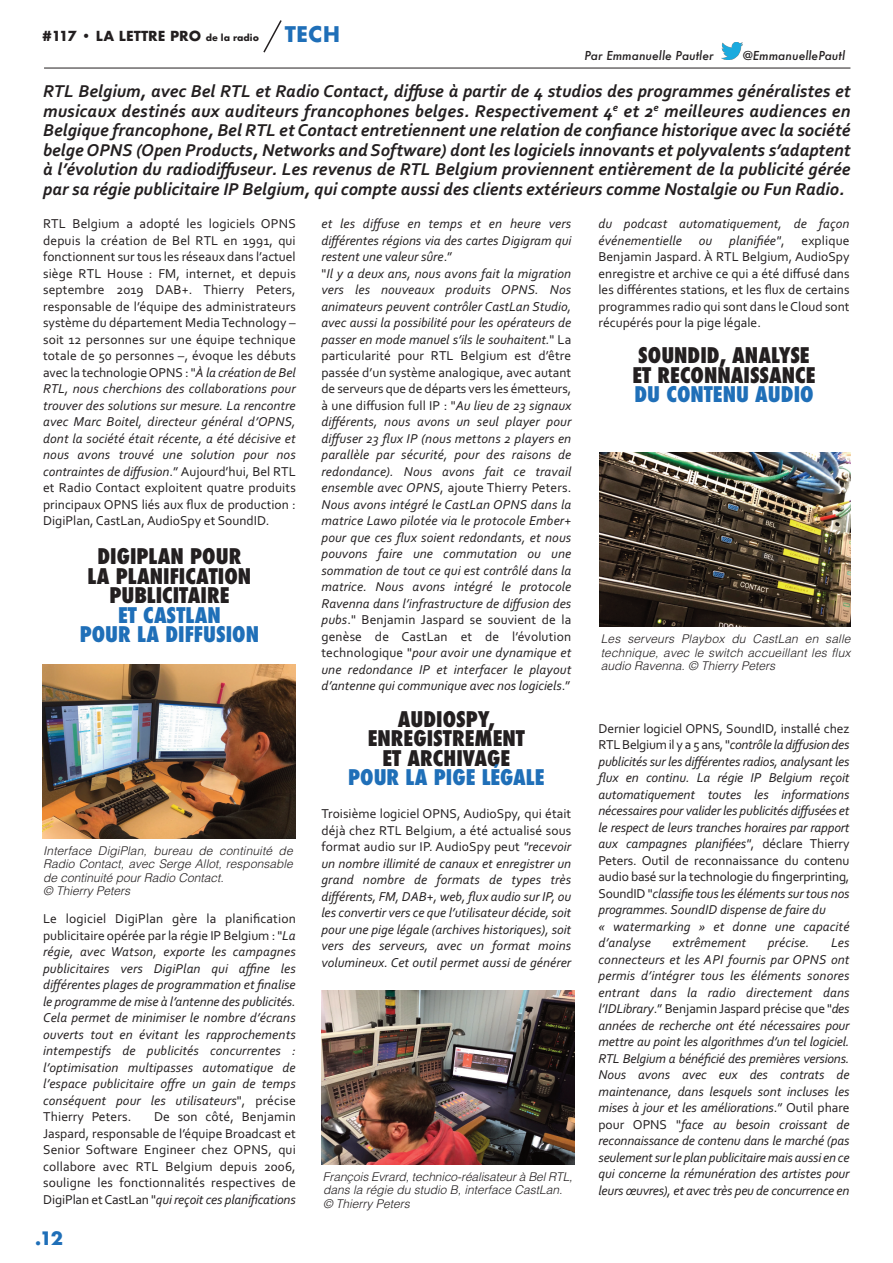
<style>
.page{position:relative;width:893px;height:1263px;background:#fff}
.page>*{position:absolute;margin:0;border:0;box-sizing:border-box;transform-origin:0 0}
.t1{font:800 condensed 21px/19.5px "Futura";color:#231f20;text-align:center}
.t2{font:800 condensed 21px/19.5px "Futura";color:#1f6fb8;text-align:center}
.t3{font:700 21px "Futura";color:#1f6fb8}
.t4{font:italic 700 18px/19.5px "Corbel";color:#231f20;text-align:justify}
.t5{font:700 18px "Futura";color:#1f6fb8}
.t6{font:italic 13.5px/16.5px "Corbel";letter-spacing:.005em;color:#231f20;text-align:justify}
.t7{font:13.5px/16.5px "Corbel";color:#231f20;text-align:justify}
.t8{font:700 13.5px "Futura";color:#231f20}
.t9{font:italic 300 12px/13.5px "Helvetica";color:#231f20}
.t10{font:italic 500 12px "Futura";color:#231f20}
.s1{font-size:9px}
.s2{font-style:italic}
.s3{font-style:normal}
</style>
<div class="page">
<img style="left:721px;top:42px;width:21px;height:18px">
<svg style="left:263px;top:20px;width:19px;height:33px"></svg>
<hr style="left:44px;top:68px;width:806px;height:1px;background:#231f20">
<img style="left:43px;top:664px;width:253px;height:175px">
<img style="left:321px;top:990px;width:254px;height:175px">
<img style="left:599px;top:452px;width:251px;height:174px">
<p class="t8" style="left:43px;top:27px;width:218px">#117 • LA LETTRE PRO <span class="s1">de la radio</span></p>
<h1 class="t3" style="left:285px;top:19px;width:57px">TECH</h1>
<p class="t10" style="left:584px;top:49px;width:131px">Par Emmanuelle Pautler</p>
<p class="t10" style="left:742px;top:49px;width:104px">@EmmanuellePautl</p>
<p class="t4" style="left:43px;top:81px;width:809px">RTL Belgium, avec Bel RTL et Radio Contact, diffuse à partir de 4 studios des programmes généralistes et musicaux destinés aux auditeurs francophones belges. Respectivement 4<sup>e</sup> et 2<sup>e</sup> meilleures audiences en Belgique francophone, Bel RTL et Contact entretiennent une relation de confiance historique avec la société belge OPNS (Open Products, Networks and Software) dont les logiciels innovants et polyvalents s’adaptent à l’évolution du radiodiffuseur. Les revenus de RTL Belgium proviennent entièrement de la publicité gérée par sa régie publicitaire IP Belgium, qui compte aussi des clients extérieurs comme Nostalgie ou Fun Radio.</p>
<p class="t7" style="left:43px;top:216px;width:254px">RTL Belgium a adopté les logiciels OPNS depuis la création de Bel RTL en 1991, qui fonctionnent sur tous les réseaux dans l’actuel siège RTL House : FM, internet, et depuis septembre 2019 DAB+. Thierry Peters, responsable de l’équipe des administrateurs système du département MediaTechnology – soit 12 personnes sur une équipe technique totale de 50 personnes –, évoque les débuts avec la technologieOPNS : "<span class="s2">À la création de Bel RTL, nous cherchions des collaborations pour trouver des solutions sur mesure. La rencontre avec Marc Boitel, directeur général d’OPNS, dont la société était récente, a été décisive et nous avons trouvé une solution pour nos contraintes de diffusion</span>.” Aujourd’hui, Bel RTL et Radio Contact exploitent quatre produits principaux OPNS liés aux flux de production :<br>DigiPlan, CastLan, AudioSpy et SoundID.</p>
<h1 class="t1" style="left:88px;top:547px;width:165px">DIGIPLAN POUR<br>LA PLANIFICATION<br>PUBLICITAIRE</h1>
<h1 class="t2" style="left:80px;top:606px;width:181px">ET CASTLAN<br>POUR LA DIFFUSION</h1>
<p class="t9" style="left:43px;top:843px;width:251px">Interface DigiPlan, bureau de continuité de Radio Contact, avec Serge Allot, responsable de continuité pour Radio Contact.<br>© Thierry Peters</p>
<p class="t6" style="left:43px;top:910px;width:254px"><span class="s3">Le logiciel DigiPlan gère la planification publicitaire opérée par la régie IP Belgium : "</span>La régie, avec Watson, exporte les campagnes publicitaires vers DigiPlan qui affine les différentes plages de programmation et finalise le programme de mise à l’antenne des publicités.<br>Cela permet de minimiser le nombre d’écrans ouverts tout en évitant les rapprochements intempestifs de publicités concurrentes : l’optimisation multipasses automatique de l’espace publicitaire offre un gain de temps conséquent pour les utilisateurs<span class="s3">", précise Thierry Peters.</span></p>
<p class="t7" style="left:43px;top:1108px;width:254px;text-indent:111px">De son côté, Benjamin Jaspard, responsable de l’équipe Broadcast et Senior Software Engineer chez OPNS, qui collabore avec RTL Belgium depuis 2006, souligne les fonctionnalités respectives de DigiPlan etCastLan "<span class="s2">qui reçoit ces planifications</span></p>
<h2 class="t5" style="left:35px;top:1225px;width:30px">.12</h2>
<p class="t6" style="left:321px;top:215px;width:251px;text-align:left">et les diffuse en temps et en heure vers différentes régions via des cartes Digigram qui restent une valeur sûre<span class="s3">.”<br>"</span>Il y a deux ans, nous avons fait la migration vers les nouveaux produits OPNS. Nos animateurs peuvent contrôler CastLan Studio, avec aussi la possibilité pour les opérateurs de passer en mode manuel s’ils le souhaitent.<span class="s3">" La particularité pour RTL Belgium est d’être passée d’un système analogique, avec autant de serveurs que de départs vers les émetteurs, à une diffusion full IP : "</span>Au lieu de 23 signaux différents, nous avons un seul player pour diffuser 23 flux IP (nous mettons 2 players en parallèle par sécurité, pour des raisons de redondance). Nous avons fait ce travail ensemble avec OPNS<span class="s3">, ajoute Thierry Peters.<br></span>Nous avons intégré le CastLan OPNS dans la matrice Lawo pilotée via le protocole Ember+ pour que ces flux soient redondants, et nous pouvons faire une commutation ou une sommation de tout ce qui est contrôlé dans la matrice. Nous avons intégré le protocole Ravenna dans l’infrastructure de diffusion des pubs<span class="s3">." Benjamin Jaspard se souvient de la genèse de CastLan et de l’évolution technologique "</span>pour avoir une dynamique et une redondance IP et interfacer le playout d’antenne qui communique avec nos logiciels<span class="s3">.”</span></p>
<h1 class="t1" style="left:368px;top:709px;width:159px">AUDIOSPY,<br>ENREGISTREMENT<br>ET ARCHIVAGE</h1>
<h1 class="t2" style="left:348px;top:768px;width:198px">POUR LA PIGE LÉGALE</h1>
<p class="t6" style="left:321px;top:805px;width:251px"><span class="s3">Troisième logiciel OPNS, AudioSpy, qui était déjà chez RTL Belgium, a été actualisé sous format audio sur IP. AudioSpy peut</span> "recevoir un nombre illimité de canaux et enregistrer un grand nombre de formats de types très différents, FM, DAB+, web, flux audio sur IP, ou les convertir vers ce que l’utilisateur décide, soit pour une pige légale (archives historiques), soit vers des serveurs, avec un format moins volumineux. Cet outil permet aussi de générer</p>
<p class="t9" style="left:323px;top:1169px;width:251px">François Evrard, technico-réalisateur à Bel RTL, dans la régie du studio B, interface CastLan. © Thierry Peters</p>
<p class="t7" style="left:598px;top:216px;width:253px"><span class="s2">du podcast automatiquement, de façon événementielle ou planifiée"</span>, explique Benjamin Jaspard. À RTL Belgium, AudioSpy enregistre et archive ce qui a été diffusé dans les différentes stations, et les flux de certains programmes radio qui sont dans leCloud sont récupérés pour la pige légale.</p>
<h1 class="t1" style="left:632px;top:346px;width:185px;text-align:left">SOUNDID, ANALYSE<br>ET RECONNAISSANCE</h1>
<h1 class="t2" style="left:634px;top:385px;width:181px">DU CONTENU AUDIO</h1>
<p class="t9" style="left:601px;top:631px;width:251px;text-align:justify">Les serveurs Playbox du CastLan en salle technique, avec le switch accueillant les flux audio Ravenna. © Thierry Peters</p>
<p class="t6" style="left:598px;top:720px;width:253px;text-align:left"><span class="s3">Dernier logiciel OPNS, SoundID, installé chez RTLBelgiumil y a 5 ans,"</span>contrôle la diffusion des publicités sur les différentes radios, analysant les flux en continu. La régie IP Belgium reçoit automatiquement toutes les informations nécessaires pour valider les publicités diffusées et le respect de leurs tranches horaires par rapport aux campagnes planifiées"<span class="s3">, déclare Thierry Peters. Outil de reconnaissance du contenu audio basé sur la technologie du fingerprinting, SoundID "</span>classifie tous les éléments sur tous nos programmes. SoundID dispense de faire du<br>« watermarking » et donne une capacité d’analyse</p>
<p class="t6" style="left:672px;top:934px;width:75px">extrêmement</p>
<p class="t6" style="left:768px;top:934px;width:43px">précise.</p>
<p class="t6" style="left:598px;top:934px;width:253px;text-indent:232px">Les connecteurs et les API fournis par OPNS ont permis d’intégrer tous les éléments sonores entrant dans la radio directement dans l’IDLibrary<span class="s3">.” Benjamin Jaspard précise que "</span>des années de recherche ont été nécessaires pour mettre au point les algorithmes d’un tel logiciel.<br>RTL Belgium a bénéficié des premières versions.<br>Nous avons avec eux des contrats de maintenance, dans lesquels sont incluses les mises à jour et les améliorations<span class="s3">.” Outil phare pour OPNS "</span>face au besoin croissant de reconnaissance de contenu dans le marché (pas seulement surle plan publicitaire mais aussi en ce qui concerne la rémunération des artistes pour leurs œuvres), et avec très peu de concurrence en</p>
</div>
